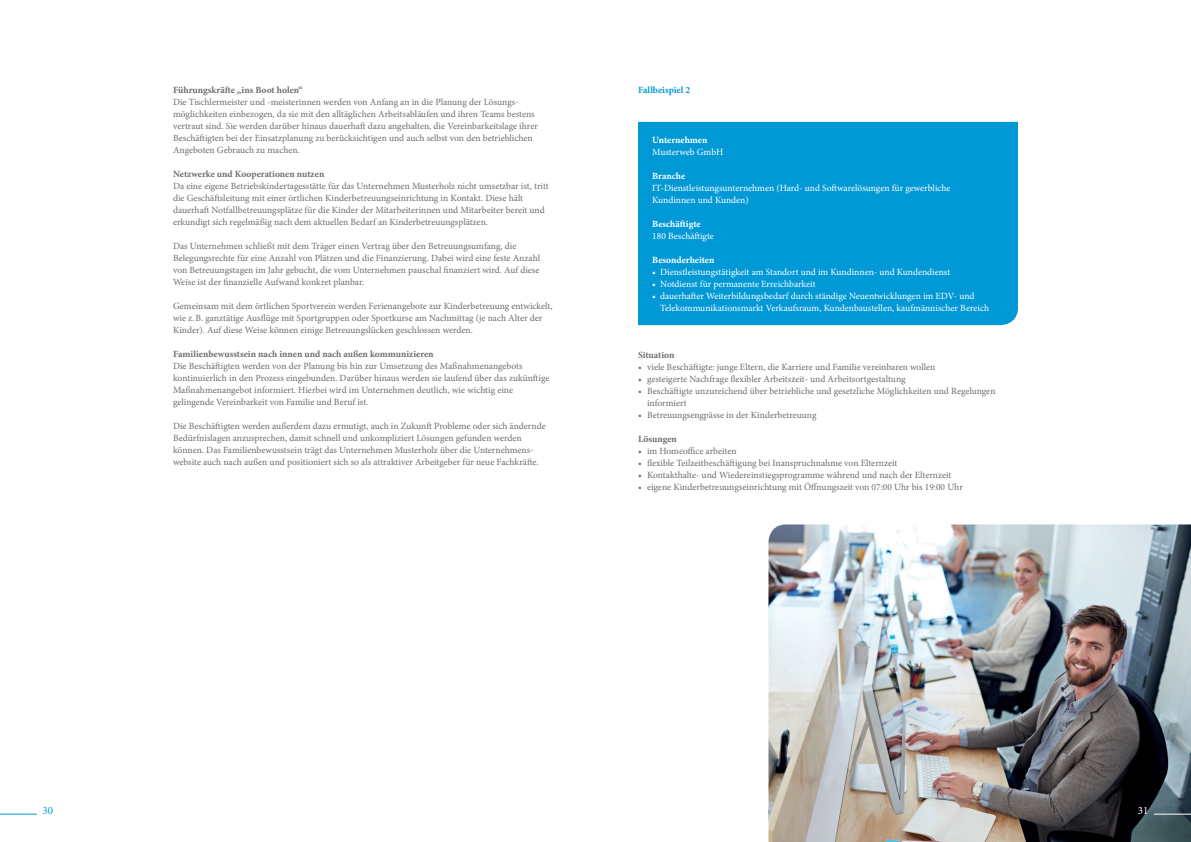
<style>
.page{position:relative;width:1191px;height:842px;background:#fff}
.page>*{position:absolute;margin:0;border:0;box-sizing:border-box;transform-origin:0 0}
.t1{font:11px "Minion Pro";color:#0099d5}
.t2{font:11px "Minion Pro";color:#fff}
.t3{font:9.5px/12px "Minion Pro";color:#6c6d70}
.t4{font:9.5px/12px "Minion Pro";color:#fff}
.t5{font:700 9.5px "Minion Pro";color:#6c6d70}
.t6{font:700 9.5px "Minion Pro";color:#fff}
.t7{font:700 9.5px "Minion Pro";letter-spacing:-.005em;color:#0099d5}
</style>
<div class="page">
<img style="left:768px;top:524px;width:423px;height:318px">
<hr style="left:0;top:814px;width:37px;height:1px;background:#0099d5">
<div style="left:638px;top:122px;width:380px;height:203px;background:#0099d5"></div>
<hr style="left:1154px;top:814px;width:37px;height:1px;background:#fff">
<p class="t5" style="left:173px;top:83px;width:131px">Führungskräfte „ins Boot holen“</p>
<p class="t3" style="left:173px;top:96px;width:366px">Die Tischlermeister und -meisterinnen werden von Anfang an in die Planung der Lösungs&shy;möglichkeiten einbezogen, da sie mit den alltäglichen Arbeitsabläufen und ihren Teams bestens vertraut sind. Sie werden darüber hinaus dauerhaft dazu angehalten, die Vereinbarkeitslage ihrer Beschäftigten bei der Einsatzplanung zu berücksichtigen und auch selbst von den betrieblichen Angeboten Gebrauch zu machen.</p>
<p class="t5" style="left:173px;top:167px;width:153px">Netzwerke und Kooperationen nutzen</p>
<p class="t3" style="left:173px;top:180px;width:377px">Da eine eigene Betriebskindertagesstätte für das Unternehmen Musterholz nicht umsetzbar ist, tritt die Geschäftsleitung mit einer örtlichen Kinderbetreuungseinrichtung in Kontakt. Diese hält dauerhaft Notfallbetreuungsplätze für die Kinder der Mitarbeiterinnen und Mitarbeiter bereit und erkundigt sich regelmäßig nach dem aktuellen Bedarf an Kinderbetreuungsplätzen.</p>
<p class="t3" style="left:173px;top:240px;width:369px">Das Unternehmen schließt mit dem Träger einen Vertrag über den Betreuungsumfang, die Belegungsrechte für eine Anzahl von Plätzen und die Finanzierung. Dabei wird eine feste Anzahl von Betreuungstagen im Jahr gebucht, die vom Unternehmen pauschal finanziert wird. Auf diese Weise ist der finanzielle Aufwand konkret planbar.</p>
<p class="t3" style="left:173px;top:300px;width:381px">Gemeinsam mit dem örtlichen Sportverein werden Ferienangebote zur Kinderbetreuung entwickelt, wie z.B. ganztätige Ausflüge mit Sportgruppen oder Sportkurse am Nachmittag (je nach Alter der<br>Kinder). Auf diese Weise können einige Betreuungslücken geschlossen werden.</p>
<p class="t5" style="left:173px;top:347px;width:262px">Familienbewusstsein nach innen und nach außen kommunizieren</p>
<p class="t3" style="left:173px;top:360px;width:378px">Die Beschäftigten werden von der Planung bis hin zur Umsetzung des Maßnahmenangebots kontinuierlich in den Prozess eingebunden. Darüber hinaus werden sie laufend über das zukünftige Maßnahmenangebot informiert. Hierbei wird im Unternehmen deutlich, wie wichtig eine gelingende Vereinbarkeit von Familie und Beruf ist.</p>
<p class="t3" style="left:173px;top:420px;width:374px">Die Beschäftigten werden außerdem dazu ermutigt, auch in Zukunft Probleme oder sich ändernde Bedürfnislagen anzusprechen, damit schnell und unkompliziert Lösungen gefunden werden können. Das Familienbewusstsein trägt das Unternehmen Musterholz über die Unternehmens&shy;website auch nach außen und positioniert sich so als attraktiver Arbeitgeber für neue Fachkräfte.</p>
<p class="t7" style="left:638px;top:83px;width:54px">Fallbeispiel 2</p>
<p class="t6" style="left:652px;top:133px;width:57px">Unternehmen</p>
<p class="t4" style="left:652px;top:146px;width:73px">Musterweb GmbH</p>
<p class="t6" style="left:652px;top:169px;width:34px">Branche</p>
<p class="t4" style="left:652px;top:182px;width:300px">IT-Dienstleistungsunternehmen (Hard- und Softwarelösungen für gewerbliche<br>Kundinnen und Kunden)</p>
<p class="t6" style="left:652px;top:217px;width:50px">Beschäftigte</p>
<p class="t4" style="left:652px;top:230px;width:63px">180 Beschäftigte</p>
<p class="t6" style="left:652px;top:253px;width:64px">Besonderheiten</p>
<p class="t4" style="left:652px;top:266px;width:299px">• Dienstleistungstätigkeit am Standort und im Kundinnen- und Kundendienst</p>
<p class="t4" style="left:652px;top:278px;width:165px">• Notdienst für permanente Erreichbarkeit</p>
<p class="t4" style="left:660px;top:290px;width:330px;text-indent:-8px">• dauerhafter Weiterbildungsbedarf durch ständige Neuentwicklungen im EDV- und<br>Telekommunikationsmarkt Verkaufsraum, Kundenbaustellen, kaufmännischer Bereich</p>
<p class="t5" style="left:638px;top:349px;width:38px">Situation</p>
<p class="t3" style="left:638px;top:361px;width:299px">• viele Beschäftigte: junge Eltern, die Karriere und Familie vereinbaren wollen</p>
<p class="t3" style="left:638px;top:373px;width:269px">• gesteigerte Nachfrage flexibler Arbeitszeit- und Arbeitsortgestaltung</p>
<p class="t3" style="left:647px;top:385px;width:350px;text-indent:-9px">• Beschäftigte unzureichend über betriebliche und gesetzliche Möglichkeiten und Regelungen informiert</p>
<p class="t3" style="left:638px;top:409px;width:180px">• Betreuungsengpässe in der Kinderbetreuung</p>
<p class="t5" style="left:638px;top:433px;width:40px">Lösungen</p>
<p class="t3" style="left:638px;top:445px;width:100px">• im Homeoffice arbeiten</p>
<p class="t3" style="left:638px;top:457px;width:261px">• flexible Teilzeitbeschäftigung bei Inanspruchnahme von Elternzeit</p>
<p class="t3" style="left:638px;top:469px;width:315px">• Kontakthalte- und Wiedereinstiegsprogramme während und nach der Elternzeit</p>
<p class="t3" style="left:638px;top:481px;width:326px">• eigene Kinderbetreuungseinrichtung mit Öffnungszeit von 07:00 Uhr bis 19:00 Uhr</p>
<p class="t1" style="left:43px;top:803px;width:12px">30</p>
<p class="t2" style="left:1137px;top:803px;width:12px">31</p>
</div>
